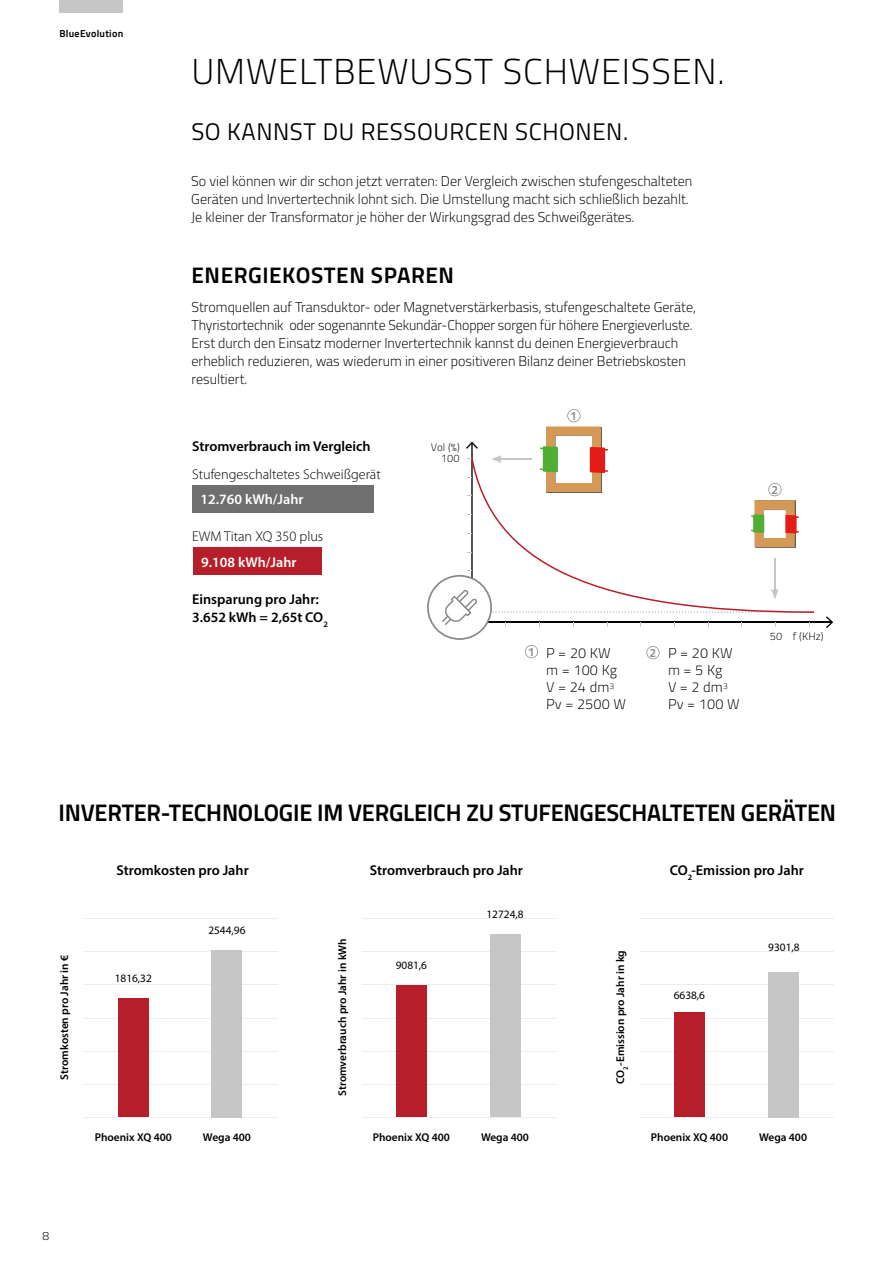
<style>
.page{position:relative;width:893px;height:1263px;background:#fff}
.page>*{position:absolute;margin:0;border:0;box-sizing:border-box;transform-origin:0 0}
.t1{font:300 36px "Titillium Text";letter-spacing:.025em;color:#000}
.t2{font:700 24px "Titillium Text";letter-spacing:-.01em;color:#000}
.t3{font:24px "Titillium Text";letter-spacing:.025em;color:#000}
.t4{font:700 22.5px "Titillium Text";letter-spacing:.025em;color:#000}
.t5{font:300 14.25px/18px "Titillium Text";color:#000}
.t6{font:600 14.25px/18px "Myriad Pro";color:#000}
.t7{font:300 14.25px "Myriad Pro";color:#000}
.t8{font:600 14.25px "Myriad Pro";color:#fff}
.t9{font:300 12px "Titillium Text";color:#000}
.t10{font:700 11.85px "Titillium Text";color:#8a8989}
.t11{font:600 11.25px "Myriad Pro";color:#000}
.t12{font:11.25px "Myriad Pro";color:#000}
.t13{font:300 10.8px "Titillium Text";color:#000}
.t14{font:700 10.2px "Titillium Text";letter-spacing:.025em;color:#000}
</style>
<div class="page">
<div style="left:60px;top:0;width:63px;height:13px;background:#c6c6c6"></div>
<div style="left:192px;top:485px;width:182px;height:28px;background:#706f6f"></div>
<div style="left:193px;top:548px;width:128px;height:27px;background:#b61f29"></div>
<hr style="left:84px;top:918px;width:193px;height:1px;background:#ededed">
<hr style="left:84px;top:951px;width:193px;height:1px;background:#ededed">
<hr style="left:84px;top:984px;width:193px;height:1px;background:#ededed">
<hr style="left:84px;top:1018px;width:193px;height:1px;background:#ededed">
<hr style="left:84px;top:1051px;width:193px;height:1px;background:#ededed">
<hr style="left:84px;top:1084px;width:193px;height:1px;background:#ededed">
<hr style="left:84px;top:1117px;width:193px;height:1px;background:#ededed">
<div style="left:118px;top:998px;width:31px;height:119px;background:#b61f29"></div>
<div style="left:212px;top:950px;width:30px;height:167px;background:#c6c6c6"></div>
<hr style="left:362px;top:918px;width:193px;height:1px;background:#ededed">
<hr style="left:362px;top:951px;width:193px;height:1px;background:#ededed">
<hr style="left:362px;top:984px;width:193px;height:1px;background:#ededed">
<hr style="left:362px;top:1018px;width:193px;height:1px;background:#ededed">
<hr style="left:362px;top:1051px;width:193px;height:1px;background:#ededed">
<hr style="left:362px;top:1084px;width:193px;height:1px;background:#ededed">
<hr style="left:362px;top:1117px;width:193px;height:1px;background:#ededed">
<div style="left:396px;top:985px;width:31px;height:132px;background:#b61f29"></div>
<div style="left:490px;top:934px;width:30px;height:183px;background:#c6c6c6"></div>
<hr style="left:640px;top:951px;width:193px;height:1px;background:#ededed">
<hr style="left:640px;top:984px;width:193px;height:1px;background:#ededed">
<hr style="left:640px;top:1018px;width:193px;height:1px;background:#ededed">
<hr style="left:640px;top:1051px;width:193px;height:1px;background:#ededed">
<hr style="left:640px;top:1084px;width:193px;height:1px;background:#ededed">
<hr style="left:640px;top:1117px;width:193px;height:1px;background:#ededed">
<div style="left:674px;top:1013px;width:31px;height:104px;background:#b61f29"></div>
<div style="left:768px;top:972px;width:30px;height:145px;background:#c6c6c6"></div>
<hr style="left:471px;top:442px;width:2px;height:180px;background:#000">
<svg style="left:466px;top:441px;width:12px;height:8px"></svg>
<hr style="left:471px;top:622px;width:361px;height:1px;background:#000">
<svg style="left:826px;top:616px;width:7px;height:12px"></svg>
<svg style="left:471px;top:458px;width:343px;height:155px"></svg>
<hr style="left:499px;top:458px;width:33px;height:2px;background:#c6c6c6">
<svg style="left:491px;top:455px;width:11px;height:8px"></svg>
<hr style="left:774px;top:559px;width:2px;height:32px;background:#c6c6c6">
<img style="left:755px;top:547px;width:41px;height:1px">
<svg style="left:540px;top:409px;width:68px;height:83px"></svg>
<svg style="left:751px;top:483px;width:48px;height:64px"></svg>
<svg style="left:427px;top:570px;width:385px;height:89px"></svg>
<hr style="left:640px;top:918px;width:193px;height:1px;background:#ededed">
<p class="t14" style="left:60px;top:26px;width:65px">BlueEvolution</p>
<h1 class="t1" style="left:191px;top:46px;width:535px">UMWELTBEWUSST SCHWEISSEN.</h1>
<h2 class="t3" style="left:191px;top:114px;width:438px">SO KANNST DU RESSOURCEN SCHONEN.</h2>
<p class="t5" style="left:191px;top:171px;width:502px">So viel können wir dir schon jetzt verraten: Der Vergleich zwischen stufengeschalteten<br>Geräten und Invertertechnik lohnt sich. Die Umstellung macht sich schließlich bezahlt.<br>Je kleiner der Transformator je höher der Wirkungsgrad des Schweißgerätes.</p>
<h3 class="t4" style="left:192px;top:258px;width:264px">ENERGIEKOSTEN SPAREN</h3>
<p class="t5" style="left:192px;top:297px;width:506px">Stromquellen auf Transduktor- oder Magnetverstärkerbasis, stufengeschaltete Geräte, Thyristortechnik oder sogenannte Sekundär-Chopper sorgen für höhere Energieverluste.<br>Erst durch den Einsatz moderner Invertertechnik kannst du deinen Energieverbrauch erheblich reduzieren, was wiederum in einer positiveren Bilanz deiner Betriebskosten resultiert.</p>
<p class="t6" style="left:192px;top:437px;width:180px">Stromverbrauch im Vergleich</p>
<p class="t7" style="left:192px;top:467px;width:190px">Stufengeschaltetes Schweißgerät</p>
<p class="t8" style="left:201px;top:490px;width:104px">12.760 kWh/Jahr</p>
<p class="t7" style="left:192px;top:529px;width:133px">EWM Titan XQ 350 plus</p>
<p class="t8" style="left:201px;top:553px;width:97px">9.108 kWh/Jahr</p>
<p class="t6" style="left:192px;top:590px;width:137px">Einsparung pro Jahr:<br>3.652 kWh = 2,65t CO<sub>2</sub></p>
<p class="t13" style="left:431px;top:440px;width:31px">Vol (%)</p>
<p class="t13" style="left:441px;top:451px;width:20px">100</p>
<p class="t10" style="left:570px;top:406px;width:8px">1</p>
<p class="t10" style="left:528px;top:642px;width:8px">1</p>
<p class="t10" style="left:650px;top:643px;width:8px">2</p>
<p class="t5" style="left:546px;top:644px;width:82px;line-height:17.1px">P = 20 KW m = 100 Kg<br>V = 24 dm<sup>3<br></sup>Pv = 2500 W</p>
<p class="t5" style="left:668px;top:644px;width:73px;line-height:17.1px">P = 20 KW m = 5 Kg<br>V = 2 dm<sup>3<br></sup>Pv = 100 W</p>
<p class="t10" style="left:772px;top:480px;width:8px">2</p>
<p class="t13" style="left:770px;top:628px;width:56px">50 f (KHz)</p>
<h2 class="t2" style="left:59px;top:795px;width:779px">INVERTER-TECHNOLOGIE IM VERGLEICH ZU STUFENGESCHALTETEN GERÄTEN</h2>
<p class="t11" style="left:57px;top:1080px;width:127px;rotate:-90deg">Stromkosten pro Jahr in €</p>
<p class="t6" style="left:117px;top:861px;width:134px">Stromkosten pro Jahr</p>
<p class="t12" style="left:115px;top:971px;width:39px">1816,32</p>
<p class="t12" style="left:208px;top:923px;width:39px">2544,96</p>
<p class="t11" style="left:95px;top:1130px;width:79px">Phoenix XQ 400</p>
<p class="t11" style="left:203px;top:1130px;width:50px">Wega 400</p>
<p class="t11" style="left:335px;top:1096px;width:159px;rotate:-90deg">Stromverbrauch pro Jahr in kWh</p>
<p class="t6" style="left:370px;top:861px;width:155px">Stromverbrauch pro Jahr</p>
<p class="t12" style="left:396px;top:958px;width:33px">9081,6</p>
<p class="t12" style="left:486px;top:907px;width:39px">12724,8</p>
<p class="t11" style="left:373px;top:1130px;width:79px">Phoenix XQ 400</p>
<p class="t11" style="left:481px;top:1130px;width:50px">Wega 400</p>
<p class="t6" style="left:670px;top:861px;width:136px">CO<sub>2</sub>-Emission pro Jahr</p>
<p class="t11" style="left:613px;top:1084px;width:136px;rotate:-90deg">CO<sub>2</sub> -Emission pro Jahr in kg</p>
<p class="t12" style="left:674px;top:988px;width:33px">6638,6</p>
<p class="t12" style="left:768px;top:941px;width:33px">9301,8</p>
<p class="t11" style="left:651px;top:1130px;width:79px">Phoenix XQ 400</p>
<p class="t11" style="left:759px;top:1130px;width:50px">Wega 400</p>
<p class="t9" style="left:43px;top:1227px;width:8px">8</p>
</div>
